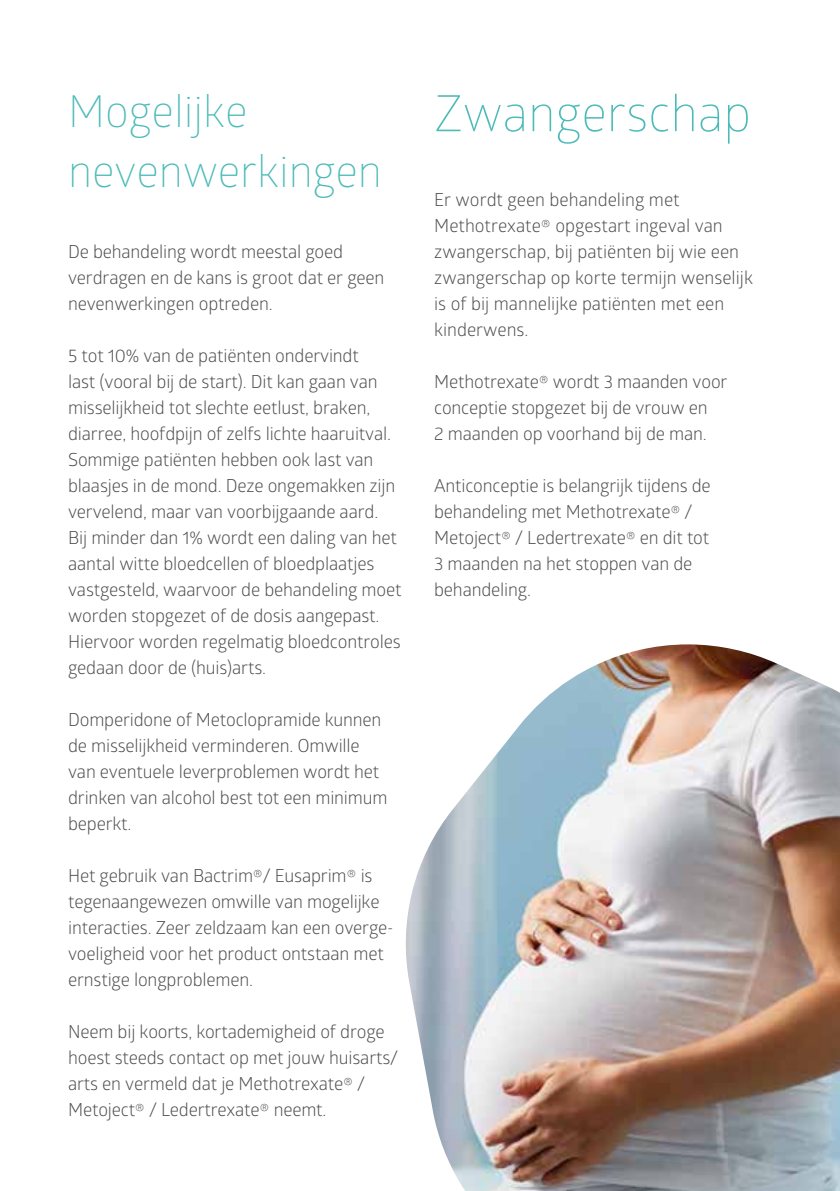
<style>
.page{position:relative;width:840px;height:1191px;background:#fff}
.page>*{position:absolute;margin:0;border:0;box-sizing:border-box;transform-origin:0 0}
.t1{font:300 50px "Glober";color:#4cbbb8}
.t2{font:300 44px/60px "Glober";color:#4cbbb8}
.t3{font:18px/26px "Glober";letter-spacing:-.01em;color:#4a4a49}
</style>
<div class="page">
<img style="left:405px;top:644px;width:434px;height:547px">
<h2 class="t2" style="left:68px;top:79px;width:315px">Mogelijke nevenwerkingen</h2>
<p class="t3" style="left:68px;top:238px;width:317px">De behandeling wordt meestal goed verdragen en de kans is groot dat er geen nevenwerkingen optreden.</p>
<p class="t3" style="left:68px;top:342px;width:334px">5 tot 10% van de patiënten ondervindt<br>last (vooral bij de start). Dit kan gaan van misselijkheid tot slechte eetlust, braken, diarree, hoofdpijn of zelfs lichte haaruitval.<br>Sommige patiënten hebben ook last van blaasjes in de mond. Deze ongemakken zijn vervelend, maar van voorbijgaande aard.<br>Bij minder dan 1% wordt een daling van het aantal witte bloedcellen of bloedplaatjes vastgesteld, waarvoor de behandeling moet worden stopgezet of de dosis aangepast.<br>Hiervoor worden regelmatig bloedcontroles gedaan door de (huis)arts.</p>
<p class="t3" style="left:68px;top:706px;width:321px">Domperidone of Metoclopramide kunnen de misselijkheid verminderen. Omwille van eventuele leverproblemen wordt het drinken van alcohol best tot een minimum beperkt.</p>
<p class="t3" style="left:68px;top:862px;width:327px">Het gebruik van Bactrim®/ Eusaprim® is tegenaangewezen omwille van mogelijke interacties. Zeer zeldzaam kan een overge&shy;voeligheid voor het product ontstaan met ernstige longproblemen.</p>
<p class="t3" style="left:68px;top:1018px;width:331px">Neem bij koorts, kortademigheid of droge hoest steeds contact op met jouw huisarts/ arts en vermeld dat je Methotrexate® / Metoject® / Ledertrexate® neemt.</p>
<h1 class="t1" style="left:434px;top:79px;width:318px">Zwangerschap</h1>
<p class="t3" style="left:434px;top:186px;width:320px">Er wordt geen behandeling met Methotrexate® opgestart ingeval van zwangerschap, bij patiënten bij wie een zwangerschap op korte termijn wenselijk is of bij mannelijke patiënten met een kinderwens.</p>
<p class="t3" style="left:434px;top:368px;width:295px">Methotrexate® wordt 3 maanden voor conceptie stopgezet bij de vrouw en<br>2 maanden op voorhand bij de man.</p>
<p class="t3" style="left:434px;top:472px;width:278px">Anticonceptie is belangrijk tijdens de behandeling met Methotrexate® /<br>Metoject® / Ledertrexate® en dit tot<br>3 maanden na het stoppen van de behandeling.</p>
</div>
